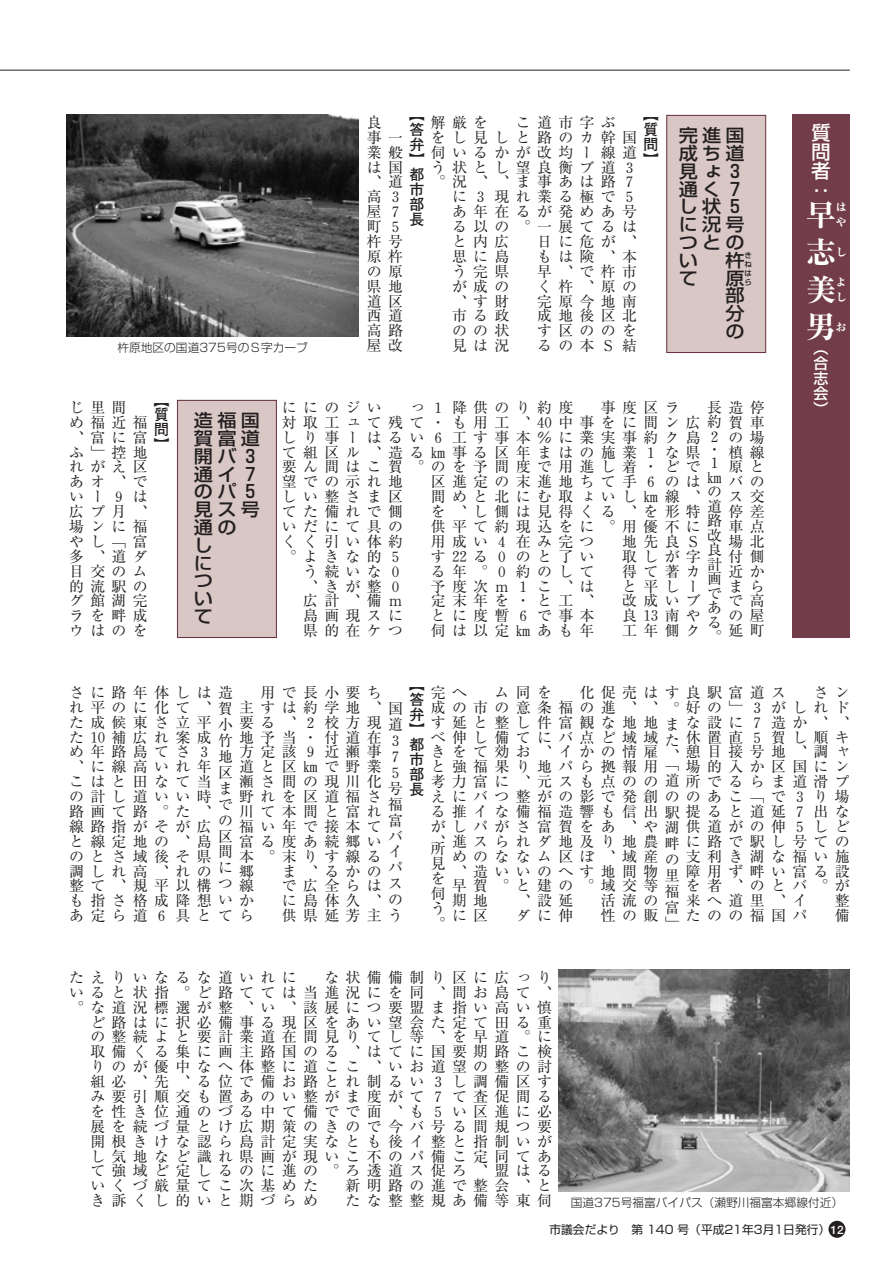
<style>
.page{position:relative;width:893px;height:1262px;background:#fff}
.page>*{position:absolute;margin:0;border:0;box-sizing:border-box;transform-origin:0 0}
.t1{font:800 29.7px "Ryumin";color:#fff}
.t2{font:500 19.2px/19.2px "Shin Go";color:#fff;text-align:justify}
.t3{font:500 17.85px/17.9px "Shin Go";letter-spacing:.22em;color:#231f20;scale:1.08 1}
.t4{font:14.85px/14.9px "Ryumin";letter-spacing:.43em;color:#231f20;text-align:right}
.t5{font:700 14.85px/14.9px "Futo Go B101";color:#231f20;text-align:justify}
.t6{font:500 14.85px/14.9px "Shin Go";color:#fff;text-align:justify}
.t7{font:300 11.7px "Shin Go";color:#231f20}
.t8{font:11.7px "Shin Go";color:#231f20}
.t9{font:800 10.65px/14.9px "Ryumin";color:#fff}
.t10{font:500 7.5px/8.9px "Shin Go";color:#231f20;text-align:justify}
.s1{font-family:"Ryumin Num"}
.s2{font-family:"Futo Go B101";font-weight:700}
.s3{font-family:"Futo Go B101";font-weight:700;color:#fff}
</style>
<div class="page">
<div style="left:667px;top:116px;width:98px;height:236px;background:#d8c7c5"></div>
<div style="left:666px;top:115px;width:100px;height:238px;border:1px solid #6d3543"></div>
<div style="left:178px;top:401px;width:98px;height:236px;background:#d8c7c5"></div>
<div style="left:177px;top:400px;width:100px;height:238px;border:1px solid #6d3543"></div>
<div style="left:828px;top:1220px;width:17px;height:17px;background:#231f20;border-radius:50%"></div>
<hr style="left:0;top:70px;width:849px;height:1px;background:#231f20">
<div style="left:792px;top:115px;width:57px;height:523px;background:#723d48"></div>
<img style="left:67px;top:115px;width:291px;height:221px">
<img style="left:558px;top:969px;width:291px;height:222px">
<p class="t7" style="left:117px;top:343px;width:192px">杵原地区の国道375号のＳ字カーブ</p>
<p class="t4" style="left:367px;top:117px;width:16px">良</p>
<p class="t4" style="left:516px;top:117px;width:101px">こ道市字ぶ</p>
<p class="t4" style="left:430px;top:117px;width:59px">解厳を</p>
<p class="t5" style="left:409px;top:109px;width:16px">【答弁】都市部長</p>
<p class="t5" style="left:643px;top:109px;width:16px">【質問】</p>
<p class="t4" style="left:367px;top:132px;width:38px;text-align:justify">事一業般は国、道高３屋７町５杵号原杵の原県地道区西道高路屋改</p>
<p class="t4" style="left:430px;top:132px;width:208px">をし見しと路のカ幹国伺いるかが改均ー線道う状とし望良衡ブ道３。況、、ま事あは路７に３現れ業る極で５<br>あ年在るが発めあ号<br>る以の。一展てるは<br>日に危が、<br>もは険、本<br>早、で杵市<br>く杵、原の<br>完原今地南<br>成地後区北<br>す区ののを<br>るの本Ｓ結</p>
<p class="t4" style="left:452px;top:236px;width:59px;text-align:justify">と内広思に島う完県が成の、す財市る政のの状見は況</p>
<p class="t3" style="left:678px;top:128px;width:63px;text-align:right">完進国成ち道見ょ３通く７し状５に況号つとの杵<br>原</p>
<p class="t10" style="left:744px;top:252px;width:9px">きねはら</p>
<p class="t3" style="left:678px;top:253px;width:19px">いて</p>
<p class="t3" style="left:725px;top:289px;width:19px;text-align:justify">部分の</p>
<p class="t4" style="left:69px;top:402px;width:59px">じ里間</p>
<p class="t5" style="left:154px;top:394px;width:16px">【質問】</p>
<p class="t4" style="left:69px;top:417px;width:80px;text-align:justify">め福近福、富に富ふ」控地れがえ区あオ、でいー９は広プ月、場ンに福やし「富多、道ダ目交のム的流駅のグ館湖完ラを畔成ウはのを</p>
<p class="t3" style="left:194px;top:413px;width:63px">造福国賀富道開バ３通イ７のパ５見ス号通のし<br>に<br>つ<br>い<br>て</p>
<p class="t4" style="left:601px;top:402px;width:80px">事度区ラ</p>
<p class="t4" style="left:409px;top:402px;width:165px">っ１降供のり約度</p>
<p class="t4" style="left:282px;top:402px;width:484px">長造停<br>対取工ュて残て・も用工、<span class="s1">40</span>中事をに間ン広約賀車しり事ーはるい６工す事本％に業実事約ク島２の場槙線<br>原と<br>バの<br>ス交<br>停差<br>車点<br>場北<br>付側<br>近か<br>まら<br>で高<br>の屋<br>延町</p>
<p class="t4" style="left:282px;top:402px;width:101px">ににのジい</p>
<p class="t4" style="left:282px;top:446px;width:420px">て組区ル、造る㎞事る区年まはの施業１な県要ん間はこ賀。のを予間度で用進し着・どで区進定の末進地ちて手６のは<br>間めと北にむ取ょいし㎞線、<br>を、し側は見得くる、を形特<br>供平て約現込をに。用優不に<br>地先良Ｓ<br>取しが字<br>得て著カ<br>と平しー<br>改成いブ<br>良<span class="s1">13</span>南や<br>工年側ク</p>
<p class="t4" style="left:707px;top:445px;width:16px;line-height:13px;text-align:left">・<br>１</p>
<p class="t4" style="left:707px;top:472px;width:16px;text-align:justify">㎞の道路改良計画である。</p>
<p class="t4" style="left:282px;top:476px;width:123px">望での示れ地しい整さま区てた備れで側いだにて具のくく引い体約。よきな的５う続いな０<br>、きが整０<br>広計、備ｍ<br>島画現スに<br>県的在ケつ</p>
<p class="t4" style="left:430px;top:536px;width:165px;text-align:justify">用成い４在み完つす<span class="s1">22</span>る０のと了いる年。０約のして予度次ｍ１こ、は定末年を・と工、とに度暫６で事本伺は以定㎞あも年</p>
<p class="t2" style="left:811px;top:125px;width:21px">質問者</p>
<p class="t2" style="left:828px;top:181px;width:21px;rotate:90deg">：</p>
<h1 class="t1" style="left:806px;top:205px;width:31px">早</h1>
<p class="t9" style="left:835px;top:201px;width:12px">はや</p>
<h1 class="t1" style="left:806px;top:242px;width:31px">志</h1>
<p class="t9" style="left:835px;top:246px;width:12px">し</p>
<h1 class="t1" style="left:806px;top:279px;width:31px">美</h1>
<p class="t9" style="left:835px;top:276px;width:12px">よし</p>
<h1 class="t1" style="left:806px;top:316px;width:31px">男</h1>
<p class="t9" style="left:835px;top:320px;width:12px">お</p>
<p class="t6" style="left:813px;top:343px;width:16px">（合志会）</p>
<p class="t4" style="left:69px;top:678px;width:165px;line-height:32px">さに路年体しは造小</p>
<p class="t4" style="left:218px;top:734px;width:16px;line-height:15.9px;text-align:justify">竹地区までの区間につ</p>
<p class="t4" style="left:664px;top:678px;width:123px;line-height:31.8px;text-align:left;text-indent:-85px">化促売はす良駅富道スま</p>
<p class="t4" style="left:664px;top:734px;width:16px;line-height:15.9px;text-align:left">た、</p>
<p class="t4" style="left:430px;top:757px;width:420px;line-height:17.4px;text-align:left;text-indent:234px">「<br>考力富に、元スも点のの道所でるらま道滑プ</p>
<p class="t4" style="left:430px;top:687px;width:38px">完へ</p>
<p class="t4" style="left:239px;top:679px;width:144px;line-height:29.7px">用で長小要ち<br>要る、２校方現</p>
<p class="t4" style="left:239px;top:731px;width:144px">地予当・付道在方定該９近瀬事道と区㎞で野業瀬さ間の現川化野れを区道福さ川て本間と富れ福い年で接本て富る度あ続郷い本。末りす線るま、るかの<br>で広全らは</p>
<p class="t4" style="left:494px;top:687px;width:59px">ム同を</p>
<p class="t4" style="left:430px;top:687px;width:420px">さン<br>成の市の意条福の進、、。好の」３がしれドな設に７造か、、<br>休置直５賀し順キ<br>憩目接号地、調ャ<br>場的入か区国にン</p>
<p class="t4" style="left:430px;top:791px;width:420px">えにバつ整がの影で発創ののあこ「で３り場る推イな備福造響も信出駅提ると道延７出ながしパがさ富賀をあ、や湖供道がの伸５しどに路で駅し号ての<br>支利き湖な福い施<br>障用ず畔い富る設<br>を者、のとバ。が<br>整<br>備</p>
<p class="t5" style="left:409px;top:679px;width:16px">【答弁】都市部</p>
<p class="t4" style="left:388px;top:782px;width:38px">号<span class="s2">長</span></p>
<p class="t4" style="left:388px;top:701px;width:16px;line-height:16.2px;text-align:justify;text-indent:-319px">れ平のに化て、賀主すは約学地、国道３<br>７<br>５</p>
<p class="t4" style="left:282px;top:798px;width:123px;line-height:16px">福<br>富<br>バ<br>イ<br>パ<br>ス<br>に島体久、の</p>
<p class="t4" style="left:282px;top:910px;width:123px">供県延芳主う</p>
<p class="t4" style="left:430px;top:716px;width:229px;text-align:justify">す延と整し件富観な地地べ伸し備てにバ点ど域域きをて効お、イかの情雇と強福果り地パら拠報用</p>
<p class="t4" style="left:69px;top:716px;width:144px;text-align:justify">た成候東さ立平た<span class="s1">10</span>補広れ案成め年路島てさ３、に線高いれ年こはと田なて当の計し道いい時路画て路。た、線路指がそが広と線定地の、島のとさ域後そ県調しれ高、れの整て、規平以構</p>
<p class="t4" style="left:430px;top:835px;width:229px">、進スられダ地及り地農めのななム区ぼ、域産<br>、造いいのへす地間物<br>早賀。と建の。域交等<br>活流の<br>性の販</p>
<p class="t4" style="left:664px;top:837px;width:16px;line-height:15.9px;text-align:justify">畔の里福富」</p>
<p class="t4" style="left:430px;top:843px;width:16px;text-align:justify">所見を伺う。</p>
<p class="t4" style="left:69px;top:865px;width:186px">郷<br>線<br>も指さ格成降想いかあ定ら道６具とてら</p>
<p class="t4" style="left:686px;top:895px;width:123px;text-align:left">来へ道里、イたのの福国パ</p>
<p class="t4" style="left:452px;top:895px;width:38px;text-align:left">期地に区</p>
<p class="t4" style="left:516px;top:895px;width:59px;text-align:left">、設延ダに伸</p>
<p class="t4" style="left:69px;top:972px;width:229px">たえりいなるな道いれに</p>
<p class="t4" style="left:69px;top:972px;width:484px">な状備備制り区に広っり<br>いると状指。ど路てては当進況にを同、間お島て、。な道況標選が整、い、該展につ要盟ま指い高い慎ど路はに択必備事る現区をあい望会た定て田る重<br>の整続よと要計業道在間見りてし等、を早道。に<br>取備くる集に画主路国のる、はてに国要期路こ検<br>りのが優中なへ体整に道ここ、いお道望の整の討<br>組必、先、る位で備お路とれ制るい３し調備区す<br>み要引順交も置あのい整がま度がて７て査促間る<br>を性き位通のづる中て備でで面、も５い区進に必<br>展を続づ量とけ広期策のきので今バ号る間規つ要<br>開根きけな認ら島計定実なとも後イ整と指制いが<br>し気地など識れ県画が現いこ不のパ備こ定同てあ<br>て強域ど定しるのに進の。ろ透道ス促ろ、盟はる<br>新明路の進で整会、と<br>たな整整規あ備等東伺</p>
<p class="t4" style="left:90px;top:1180px;width:229px;text-align:left">いくづ厳量てこ次基めたき訴くし的いと期づらめ</p>
<p class="t7" style="left:571px;top:1197px;width:274px">国道375号福富バイパス（瀬野川福富本郷線付近）</p>
<p class="t8" style="left:549px;top:1224px;width:295px">市議会だより　第 140 号（平成21年3月1日発行）<span class="s3">12</span></p>
</div>
